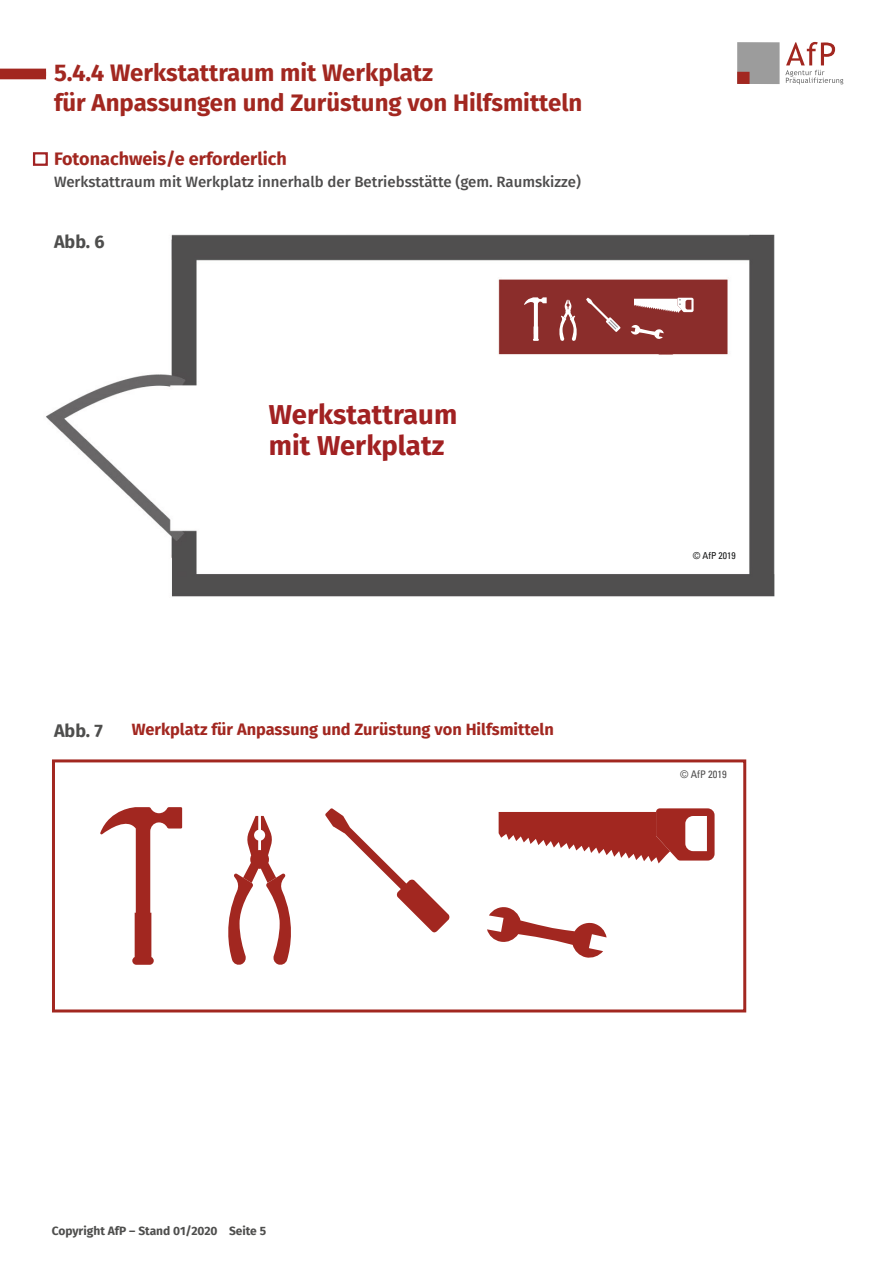
<style>
.page{position:relative;width:893px;height:1263px;background:#fff}
.page>*{position:absolute;margin:0;border:0;box-sizing:border-box;transform-origin:0 0}
.t1{font:700 27.45px/31.2px "Fira Sans";color:#a12122}
.t2{font:700 24px/30px "Fira Sans";color:#a22720}
.t3{font:700 18px "Fira Sans";color:#a22720}
.t4{font:700 18px "Fira Sans";color:#4e4e4d}
.t5{font:700 16.35px "Fira Sans";color:#a22720}
.t6{font:500 15px "Fira Sans";color:#4e4d4d}
.t7{font:700 12px "Fira Sans";color:#4e4e4d}
.t8{font:condensed 10.5px "Univers LT Pro";color:#4e4d4d}
.t9{font:condensed 9.6px "Univers LT Pro";color:#151616}
</style>
<div class="page">
<div style="left:0;top:72px;width:46px;height:7px;background:#a22720"></div>
<img style="left:32px;top:162px;width:743px;height:435px">
<svg style="left:586px;top:298px;width:34px;height:34px"></svg>
<svg style="left:634px;top:298px;width:60px;height:15px"></svg>
<svg style="left:558px;top:300px;width:20px;height:41px"></svg>
<svg style="left:524px;top:297px;width:23px;height:44px"></svg>
<svg style="left:631px;top:325px;width:33px;height:14px"></svg>
<div style="left:52px;top:759px;width:694px;height:253px;border:3px solid #a22720"></div>
<svg style="left:325px;top:808px;width:124px;height:124px"></svg>
<svg style="left:499px;top:808px;width:216px;height:55px"></svg>
<svg style="left:228px;top:816px;width:63px;height:149px"></svg>
<div style="left:254px;top:854px;width:11px;height:10px;background:#a22720;border-radius:50%"></div>
<svg style="left:100px;top:807px;width:82px;height:158px"></svg>
<svg style="left:487px;top:907px;width:120px;height:51px"></svg>
<div style="left:33px;top:152px;width:15px;height:14px;border:2px solid #a12122"></div>
<div style="left:0;top:69px;width:46px;height:7px;background:#a22720"></div>
<div style="left:737px;top:42px;width:43px;height:42px;background:#9c9c9c"></div>
<svg style="left:785px;top:42px;width:58px;height:42px"></svg>
<div style="left:737px;top:72px;width:12px;height:12px;background:#a22720"></div>
<p class="t2" style="left:54px;top:56px;width:530px">5.4.4 Werkstattraum mit Werkplatz<br>für Anpassungen und Zurüstung von Hilfsmitteln</p>
<p class="t3" style="left:54px;top:143px;width:234px">Fotonachweis/e erforderlich</p>
<p class="t6" style="left:54px;top:170px;width:528px">Werkstattraum mit Werkplatz innerhalb der Betriebsstätte (gem. Raumskizze)</p>
<p class="t4" style="left:54px;top:226px;width:52px">Abb. 6</p>
<p class="t1" style="left:269px;top:397px;width:190px">Werkstattraum mit Werkplatz</p>
<p class="t4" style="left:54px;top:715px;width:50px">Abb. 7</p>
<p class="t5" style="left:132px;top:715px;width:424px">Werkplatz für Anpassung und Zurüstung von Hilfsmitteln</p>
<p class="t9" style="left:693px;top:549px;width:44px">© AfP 2019</p>
<p class="t8" style="left:680px;top:768px;width:48px">© AfP 2019</p>
<p class="t7" style="left:52px;top:1220px;width:216px">Copyright AfP – Stand 01/2020 Seite 5</p>
</div>
